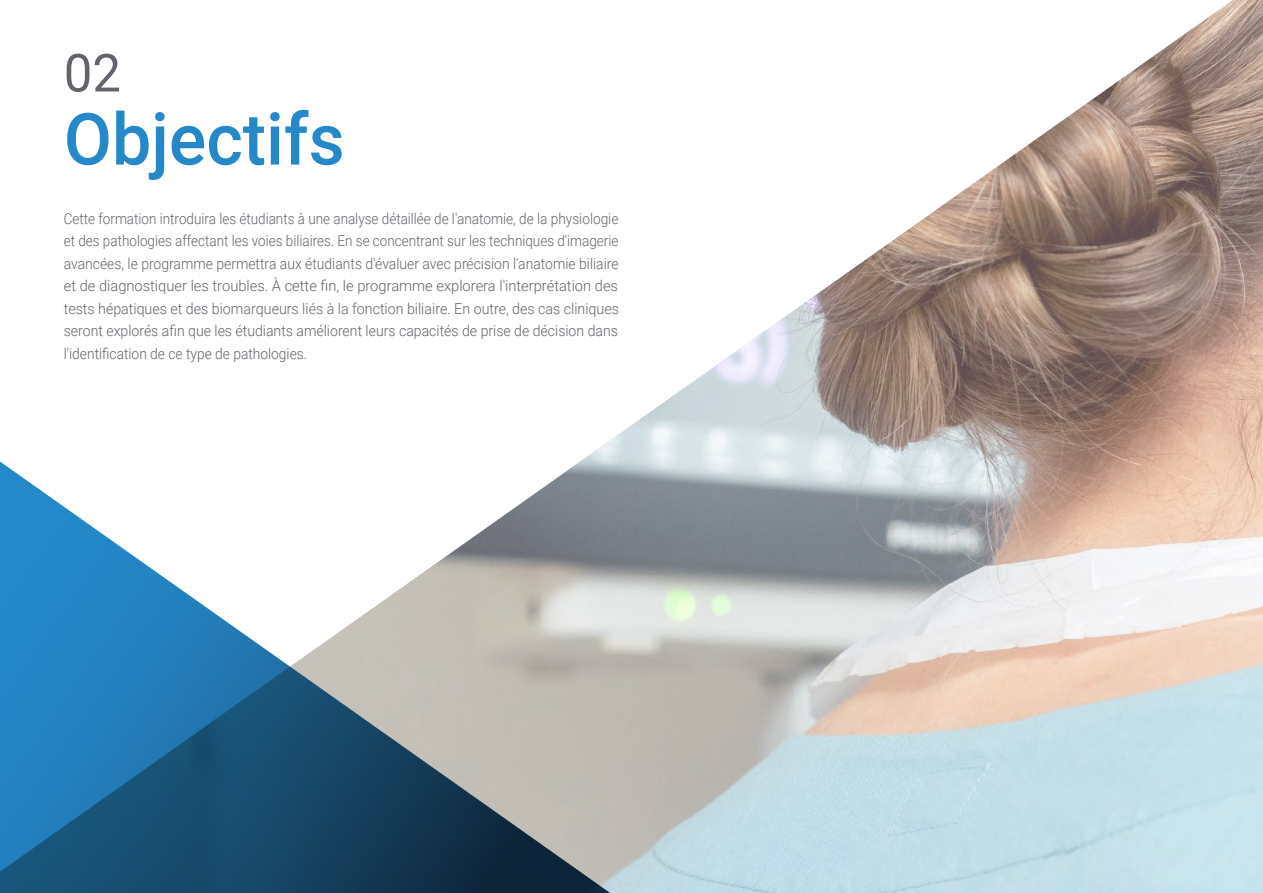
<style>
.page{position:relative;width:1263px;height:893px;background:#fff}
.page>*{position:absolute;margin:0;border:0;box-sizing:border-box;transform-origin:0 0}
.t1{font:500 72px "Roboto";color:#2488c9}
.t2{font:52.5px "Roboto";color:#61646a}
.t3{font:300 15px/22.5px "Roboto";color:#61646a;text-align:justify;scale:.9 1}
</style>
<div class="page">
<img style="left:602px;top:0;width:661px;height:893px">
<svg style="left:0;top:446px;width:640px;height:447px"></svg>
<h2 class="t2" style="left:64px;top:36px;width:59px">02</h2>
<h1 class="t1" style="left:64px;top:89px;width:282px">Objectifs</h1>
<p class="t3" style="left:64px;top:207px;width:618px">Cette formation introduira les étudiants à une analyse détaillée de l'anatomie, de la physiologie et des pathologies affectant les voies biliaires. En se concentrant sur les techniques d'imagerie avancées, le programme permettra aux étudiants d'évaluer avec précision l'anatomie biliaire et de diagnostiquer les troubles. À cette fin, le programme explorera l'interprétation des tests hépatiques et des biomarqueurs liés à la fonction biliaire. En outre, des cas cliniques seront explorés afin que les étudiants améliorent leurs capacités de prise de décision dans l'identification de ce type de pathologies.</p>
</div>
